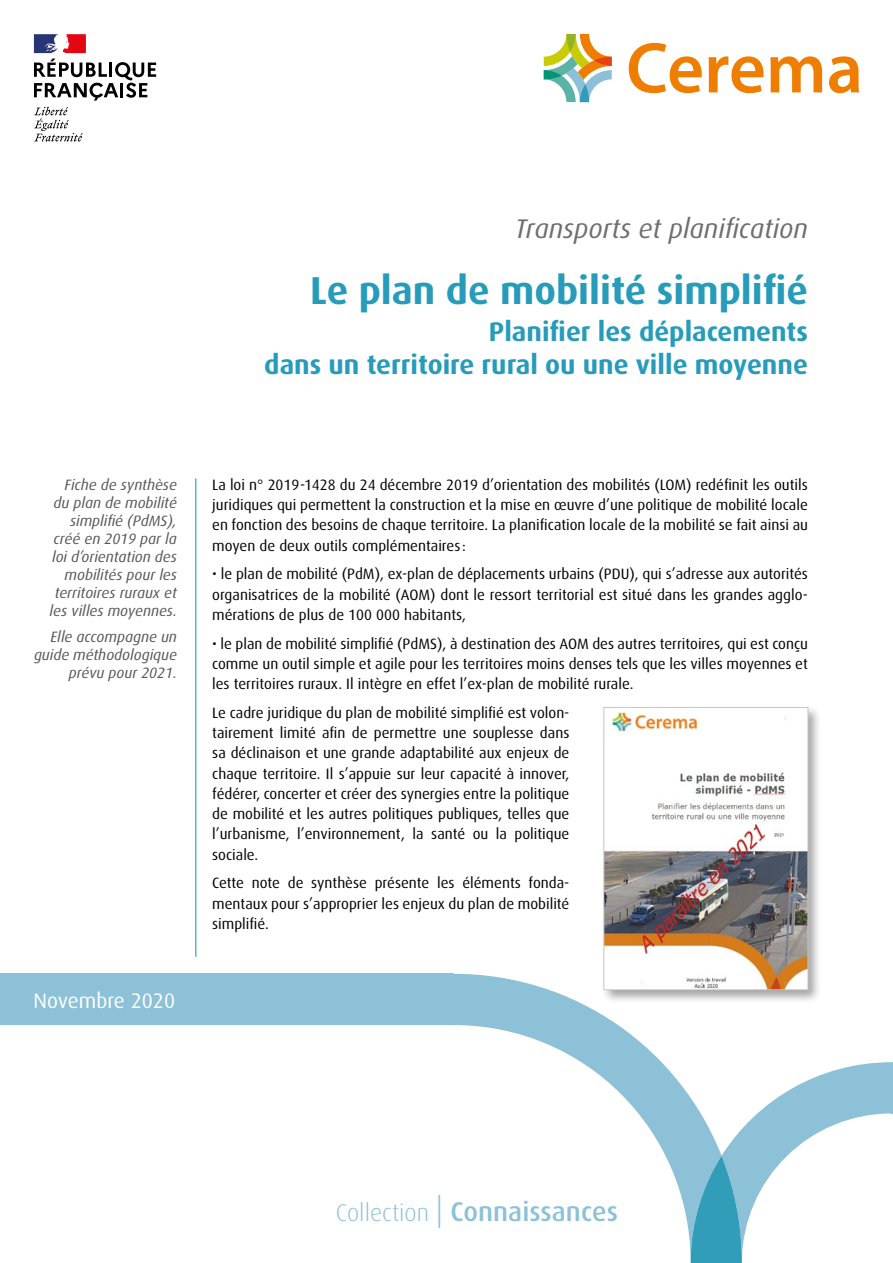
<style>
.page{position:relative;width:893px;height:1263px;background:#fff}
.page>*{position:absolute;margin:0;border:0;box-sizing:border-box;transform-origin:0 0}
.Fiche_titre{font:700 39px "Dax OT";color:#279cba}
.t1{font:500 27.15px "Dax OT";color:#8cc1d8}
.Fiche_sous_titre{font:700 27px/32.4px "Dax OT";color:#279cba;text-align:right}
.nom_serie{font:italic 27px "Dax OT";color:#706f6f}
.texte_marge_page_1{font:21px "Dax OT";color:#fff}
.corps_de_texte{font:15px/20.2px "Dax OT";color:#000;text-align:justify}
.texte_serie{font:italic 15px/18px "Dax OT";color:#575756;text-align:right}
.s1{font-weight:300;font-size:24.15px}
.s2{font-weight:300;font-size:33.15px}
</style>
<div class="page">
<svg style="left:454px;top:974px;width:237px;height:289px"></svg>
<div style="left:0;top:974px;width:454px;height:51px;background:#8cc1d7"></div>
<svg style="left:691px;top:1062px;width:202px;height:201px"></svg>
<hr style="left:891px;top:1062px;width:2px;height:51px;background:#8cc1d7">
<svg style="left:629px;top:43px;width:73px;height:50px"></svg>
<svg style="left:708px;top:56px;width:56px;height:37px"></svg>
<svg style="left:770px;top:56px;width:52px;height:36px"></svg>
<svg style="left:829px;top:56px;width:30px;height:37px"></svg>
<svg style="left:544px;top:34px;width:68px;height:68px"></svg>
<svg style="left:34px;top:59px;width:122px;height:42px"></svg>
<svg style="left:34px;top:107px;width:49px;height:35px"></svg>
<svg style="left:34px;top:34px;width:52px;height:19px"></svg>
<hr style="left:195px;top:478px;width:1px;height:479px;background:#279cba">
<div style="left:601px;top:705px;width:222px;height:299px;background:#000;opacity:.36"></div>
<img style="left:605px;top:709px;width:201px;height:279px">
<div style="left:603px;top:707px;width:205px;height:283px;border:1px solid #c6c6c6"></div>
<div style="left:605px;top:737px;width:109px;height:6px;background:#fff"></div>
<p class="nom_serie" style="left:515px;top:213px;width:294px">Transports et planification</p>
<p class="Fiche_titre" style="left:310px;top:269px;width:499px">Le plan de mobilité simplifié</p>
<p class="Fiche_sous_titre" style="left:264px;top:316px;width:545px">Planifier les déplacements<br>dans un territoire rural ou une ville moyenne</p>
<p class="texte_serie" style="left:50px;top:476px;width:129px">Fiche de synthèse du plan de mobilité simplifié (PdMS), créé en 2019 par la loi d’orientation des mobilités pour les territoires ruraux et les villes moyennes.</p>
<p class="texte_serie" style="left:34px;top:628px;width:144px">Elle accompagne un guide méthodologique prévu pour 2021.</p>
<p class="texte_marge_page_1" style="left:34px;top:989px;width:143px">Novembre 2020</p>
<p class="corps_de_texte" style="left:212px;top:475px;width:597px">La loi n° 2019-1428 du 24 décembre 2019 d’orientation des mobilités (LOM) redéfinit les outils juridiques qui permettent la construction et la mise en œuvre d’une politique de mobilité locale en fonction des besoins de chaque territoire. La planification locale de la mobilité se fait ainsi au moyen de deux outils complémentaires :</p>
<p class="corps_de_texte" style="left:212px;top:564px;width:597px">• le plan de mobilité (PdM), ex-plan de déplacements urbains (PDU), qui s’adresse aux autorités organisatrices de la mobilité (AOM) dont le ressort territorial est situé dans les grandes agglo&shy;mérations de plus de 100 000 habitants,</p>
<p class="corps_de_texte" style="left:212px;top:633px;width:597px">• le plan de mobilité simplifié (PdMS), à destination des AOM des autres territoires, qui est conçu comme un outil simple et agile pour les territoires moins denses tels que les villes moyennes et les territoires ruraux. Il intègre en effet l’ex-plan de mobilité rurale.</p>
<p class="corps_de_texte" style="left:212px;top:703px;width:359px">Le cadre juridique du plan de mobilité simplifié est volon&shy;tairement limité afin de permettre une souplesse dans sa déclinaison et une grande adaptabilité aux enjeux de chaque territoire. Il s’appuie sur leur capacité à innover, fédérer, concerter et créer des synergies entre la politique de mobilité et les autres politiques publiques, telles que l’urbanisme, l’environnement, la santé ou la politique sociale.</p>
<p class="corps_de_texte" style="left:212px;top:873px;width:359px">Cette note de synthèse présente les éléments fonda&shy;mentaux pour s’approprier les enjeux du plan de mobilité simplifié.</p>
<h2 class="t1" style="left:336px;top:1196px;width:284px"><span class="s1">Collection</span> <span class="s2">|</span> Connaissances</h2>
</div>
